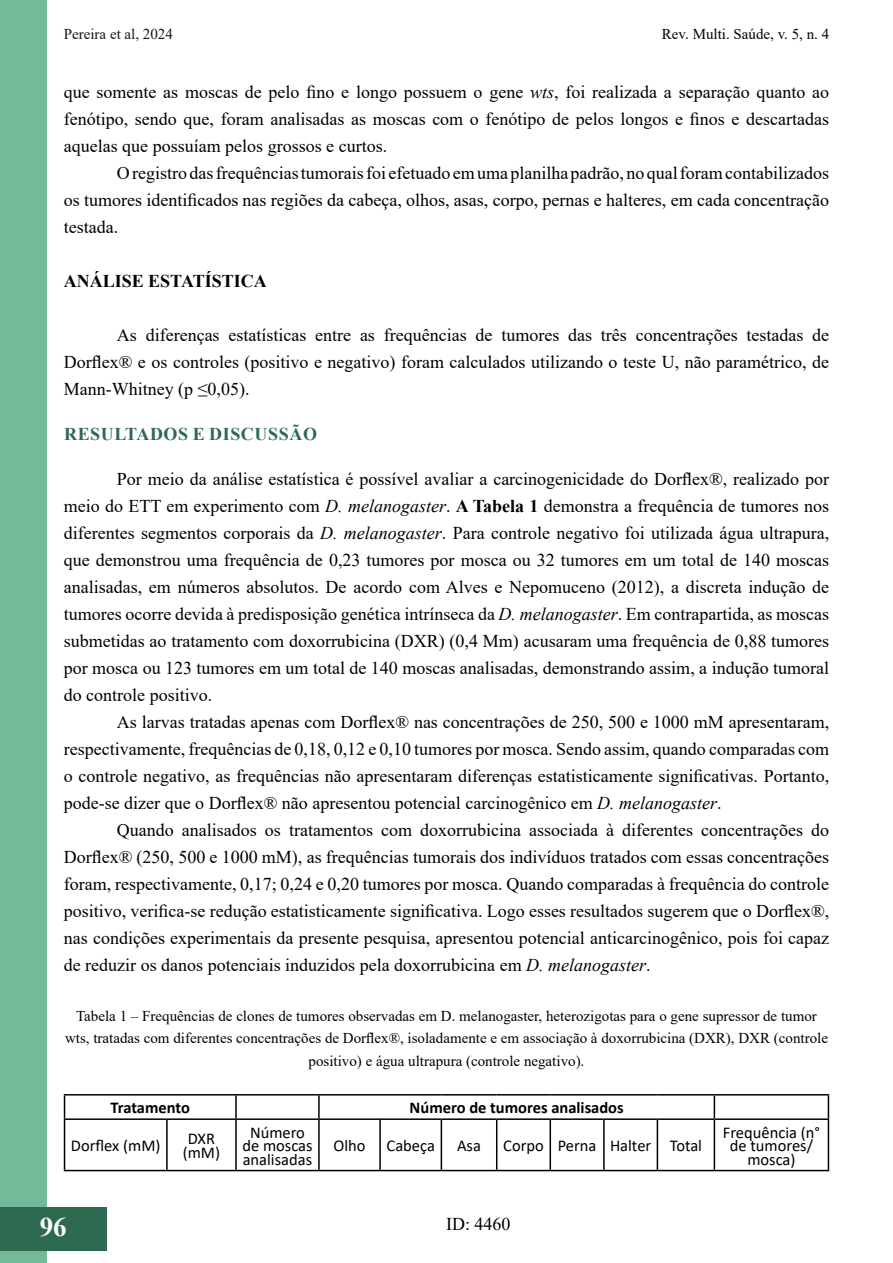
<style>
.page{position:relative;width:893px;height:1263px;background:#fff}
.page>*{position:absolute;margin:0;border:0;box-sizing:border-box;transform-origin:0 0}
.t1{font:700 27px "Times New Roman";color:#fff}
.t2{font:18px/27px "Times New Roman";color:#000;text-align:justify}
.t3{font:700 18px "Times New Roman";letter-spacing:.03em;color:#2d6a4f}
.t4{font:700 18px "Times New Roman";color:#000}
.t5{font:16.5px/13.5px "Calibri";color:#000;text-align:center}
.t6{font:700 16.5px "Calibri";color:#000}
.t7{font:15px/22.5px "Times New Roman";color:#000;text-align:center}
.t8{font:15px "Times New Roman";color:#181717}
.s1{font-style:italic}
.s2{font-weight:700}
</style>
<div class="page">
<div style="left:0;top:0;width:47px;height:1262px;background:#73ba9b"></div>
<hr style="left:892px;top:1207px;width:1px;height:43px;background:#2d6a4f">
<div style="left:0;top:1207px;width:106px;height:43px;background:#2d6a4f"></div>
<hr style="left:64px;top:1094px;width:103px;height:1px;background:#000">
<svg style="left:64px;top:1095px;width:1px;height:23px"></svg>
<hr style="left:167px;top:1094px;width:69px;height:1px;background:#000">
<hr style="left:236px;top:1094px;width:83px;height:1px;background:#000">
<hr style="left:235px;top:1095px;width:2px;height:23px;background:#000">
<hr style="left:319px;top:1094px;width:61px;height:1px;background:#000">
<hr style="left:318px;top:1095px;width:2px;height:23px;background:#000">
<hr style="left:380px;top:1094px;width:61px;height:1px;background:#000">
<hr style="left:441px;top:1094px;width:56px;height:1px;background:#000">
<hr style="left:497px;top:1094px;width:53px;height:1px;background:#000">
<hr style="left:550px;top:1094px;width:54px;height:1px;background:#000">
<hr style="left:604px;top:1094px;width:53px;height:1px;background:#000">
<hr style="left:657px;top:1094px;width:57px;height:1px;background:#000">
<hr style="left:714px;top:1094px;width:115px;height:1px;background:#000">
<svg style="left:714px;top:1095px;width:1px;height:23px"></svg>
<svg style="left:828px;top:1095px;width:1px;height:23px"></svg>
<hr style="left:64px;top:1118px;width:103px;height:2px;background:#000">
<hr style="left:64px;top:1120px;width:1px;height:50px;background:#000">
<hr style="left:167px;top:1118px;width:69px;height:2px;background:#000">
<hr style="left:166px;top:1120px;width:2px;height:50px;background:#000">
<hr style="left:236px;top:1118px;width:83px;height:2px;background:#000">
<hr style="left:235px;top:1120px;width:2px;height:50px;background:#000">
<hr style="left:319px;top:1118px;width:61px;height:2px;background:#000">
<hr style="left:318px;top:1120px;width:2px;height:50px;background:#000">
<hr style="left:380px;top:1118px;width:61px;height:2px;background:#000">
<hr style="left:379px;top:1120px;width:2px;height:50px;background:#000">
<hr style="left:441px;top:1118px;width:56px;height:2px;background:#000">
<hr style="left:441px;top:1120px;width:1px;height:50px;background:#000">
<hr style="left:497px;top:1118px;width:53px;height:2px;background:#000">
<hr style="left:496px;top:1120px;width:1px;height:50px;background:#000">
<hr style="left:550px;top:1118px;width:54px;height:2px;background:#000">
<hr style="left:550px;top:1120px;width:1px;height:50px;background:#000">
<hr style="left:604px;top:1118px;width:53px;height:2px;background:#000">
<hr style="left:603px;top:1120px;width:2px;height:50px;background:#000">
<hr style="left:657px;top:1118px;width:57px;height:2px;background:#000">
<hr style="left:657px;top:1120px;width:1px;height:50px;background:#000">
<hr style="left:714px;top:1118px;width:115px;height:2px;background:#000">
<hr style="left:714px;top:1120px;width:1px;height:50px;background:#000">
<hr style="left:828px;top:1120px;width:1px;height:50px;background:#000">
<hr style="left:64px;top:1170px;width:103px;height:1px;background:#000">
<hr style="left:167px;top:1170px;width:69px;height:1px;background:#000">
<hr style="left:236px;top:1170px;width:83px;height:1px;background:#000">
<hr style="left:319px;top:1170px;width:61px;height:1px;background:#000">
<hr style="left:380px;top:1170px;width:61px;height:1px;background:#000">
<hr style="left:441px;top:1170px;width:56px;height:1px;background:#000">
<hr style="left:497px;top:1170px;width:53px;height:1px;background:#000">
<hr style="left:550px;top:1170px;width:54px;height:1px;background:#000">
<hr style="left:604px;top:1170px;width:53px;height:1px;background:#000">
<hr style="left:657px;top:1170px;width:57px;height:1px;background:#000">
<hr style="left:714px;top:1170px;width:115px;height:1px;background:#000">
<p class="t8" style="left:64px;top:24px;width:111px">Pereira et al, 2024</p>
<p class="t7" style="left:662px;top:22px;width:169px">Rev. Multi. Saúde, v. 5, n. 4</p>
<p class="t2" style="left:64px;top:78px;width:767px">que somente as moscas de pelo fino e longo possuem o gene <span class="s1">wts</span>, foi realizada a separação quanto ao fenótipo, sendo que, foram analisadas as moscas com o fenótipo de pelos longos e finos e descartadas aquelas que possuíam pelos grossos e curtos.</p>
<p class="t2" style="left:64px;top:159px;width:767px;text-indent:53px">O registro das frequências tumorais foi efetuado em uma planilha padrão, no qual foram contabilizados os tumores identificados nas regiões da cabeça, olhos, asas, corpo, pernas e halteres, em cada concentração testada.</p>
<p class="t4" style="left:64px;top:268px;width:204px">ANÁLISE ESTATÍSTICA</p>
<p class="t2" style="left:64px;top:321px;width:767px;text-indent:53px">As diferenças estatísticas entre as frequências de tumores das três concentrações testadas de Dorflex® e os controles (positivo e negativo) foram calculados utilizando o teste U, não paramétrico, de Mann-Whitney (p ≤0,05).</p>
<p class="t3" style="left:64px;top:421px;width:255px">RESULTADOS E DISCUSSÃO</p>
<p class="t2" style="left:64px;top:465px;width:767px;text-indent:53px">Por meio da análise estatística é possível avaliar a carcinogenicidade do Dorflex®, realizado por meio do ETT em experimento com <span class="s1">D. melanogaster</span>. <span class="s2">A Tabela 1</span> demonstra a frequência de tumores nos diferentes segmentos corporais da <span class="s1">D. melanogaster</span>. Para controle negativo foi utilizada água ultrapura, que demonstrou uma frequência de 0,23 tumores por mosca ou 32 tumores em um total de 140 moscas analisadas, em números absolutos. De acordo com Alves e Nepomuceno (2012), a discreta indução de tumores ocorre devida à predisposição genética intrínseca da <span class="s1">D. melanogaster</span>. Em contrapartida, as moscas submetidas ao tratamento com doxorrubicina (DXR) (0,4 Mm) acusaram uma frequência de 0,88 tumores por mosca ou 123 tumores em um total de 140 moscas analisadas, demonstrando assim, a indução tumoral do controle positivo.</p>
<p class="t2" style="left:64px;top:708px;width:767px;text-indent:53px">As larvas tratadas apenas com Dorflex® nas concentrações de 250, 500 e 1000 mM apresentaram, respectivamente, frequências de 0,18, 0,12 e 0,10 tumores por mosca. Sendo assim, quando comparadas com o controle negativo, as frequências não apresentaram diferenças estatisticamente significativas. Portanto, pode-se dizer que o Dorflex® não apresentou potencial carcinogênico em <span class="s1">D. melanogaster</span>.</p>
<p class="t2" style="left:64px;top:816px;width:767px;text-indent:53px">Quando analisados os tratamentos com doxorrubicina associada à diferentes concentrações do Dorflex® (250, 500 e 1000 mM), as frequências tumorais dos indivíduos tratados com essas concentrações foram, respectivamente, 0,17; 0,24 e 0,20 tumores por mosca. Quando comparadas à frequência do controle positivo, verifica-se redução estatisticamente significativa. Logo esses resultados sugerem que o Dorflex®, nas condições experimentais da presente pesquisa, apresentou potencial anticarcinogênico, pois foi capaz de reduzir os danos potenciais induzidos pela doxorrubicina em <span class="s1">D. melanogaster</span>.</p>
<p class="t7" style="left:65px;top:1004px;width:764px">Tabela 1 – Frequências de clones de tumores observadas em D. melanogaster, heterozigotas para o gene supressor de tumor wts, tratadas com diferentes concentrações de Dorflex®, isoladamente e em associação à doxorrubicina (DXR), DXR (controle positivo) e água ultrapura (controle negativo).</p>
<p class="t6" style="left:111px;top:1096px;width:81px">Tratamento</p>
<p class="t6" style="left:410px;top:1096px;width:216px">Número de tumores analisados</p>
<p class="t5" style="left:71px;top:1138px;width:91px">Dorflex (mM)</p>
<p class="t5" style="left:183px;top:1132px;width:39px;text-align:left">DXR (mM)</p>
<p class="t5" style="left:242px;top:1125px;width:72px">Número de moscas analisadas</p>
<p class="t5" style="left:723px;top:1125px;width:99px">Frequência (n° de tumores/ mosca)</p>
<p class="t5" style="left:333px;top:1138px;width:34px">Olho</p>
<p class="t5" style="left:387px;top:1138px;width:50px">Cabeça</p>
<p class="t5" style="left:457px;top:1138px;width:25px">Asa</p>
<p class="t5" style="left:503px;top:1138px;width:200px">Corpo Perna Halter Total</p>
<h1 class="t1" style="left:40px;top:1207px;width:29px">96</h1>
<p class="t2" style="left:446px;top:1210px;width:66px">ID: 4460</p>
</div>
